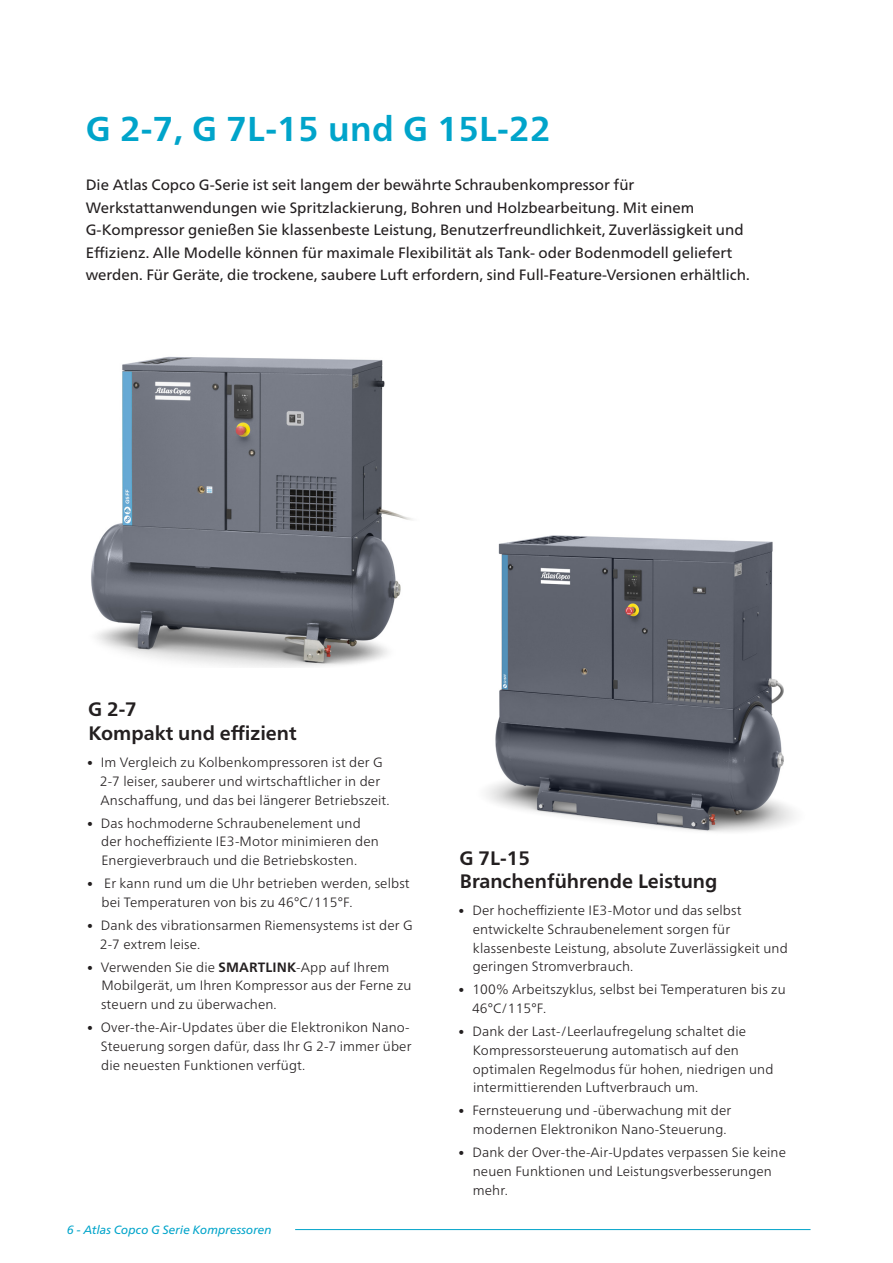
<style>
.page{position:relative;width:893px;height:1263px;background:#fff}
.page>*{position:absolute;margin:0;border:0;box-sizing:border-box;transform-origin:0 0}
.Headline_level_01{font:700 34.5px "Neue Frutiger World";letter-spacing:.01em;color:#00a4ca}
.Headline_level_02{font:700 19.5px/23.4px "Neue Frutiger World";color:#231f20}
.Intro{font:15px/22.5px "Neue Frutiger World";color:#231f20}
.Intro-2{font:300 13.5px/18.8px "Neue Frutiger World";letter-spacing:.01em;color:#231f20}
.t1{font:italic 12px "Neue Frutiger World";color:#00a4ca}
.s1{font-weight:400;font-size:12px}
.s2{font-weight:700}
</style>
<div class="page">
<hr style="left:295px;top:1229px;width:515px;height:1px;background:#00a4ca">
<img style="left:486px;top:535px;width:308px;height:297px">
<img style="left:91px;top:356px;width:321px;height:311px">
<p class="Headline_level_01" style="left:86px;top:99px;width:466px">G 2-7, G 7L-15 und G 15L-22</p>
<p class="Intro" style="left:86px;top:174px;width:665px">Die Atlas Copco G-Serie ist seit langem der bewährte Schraubenkompressor für Werkstattanwendungen wie Spritzlackierung, Bohren und Holzbearbeitung. Mit einem G-Kompressor genießen Sie klassenbeste Leistung, Benutzerfreundlichkeit, Zuverlässigkeit und Effizienz. Alle Modelle können für maximale Flexibilität als Tank- oder Bodenmodell geliefert werden. Für Geräte, die trockene, saubere Luft erfordern, sind Full-Feature-Versionen erhältlich.</p>
<p class="Headline_level_02" style="left:88px;top:697px;width:50px">G 2-7</p>
<p class="Headline_level_02" style="left:88px;top:721px;width:210px">Kompakt und effizient</p>
<p class="Intro-2" style="left:100px;top:753px;width:291px;text-indent:-13px"><span class="s1">•</span> Im Vergleich zu Kolbenkompressoren ist der G<br>2-7 leiser, sauberer und wirtschaftlicher in der<br>Anschaffung, und das bei längerer Betriebszeit.</p>
<p class="Intro-2" style="left:101px;top:813px;width:279px;text-indent:-14px"><span class="s1">•</span> Das hochmoderne Schraubenelement und der hocheffiziente IE3-Motor minimieren den<br>Energieverbrauch und die Betriebskosten.</p>
<p class="Intro-2" style="left:102px;top:874px;width:310px;text-indent:-14px"><span class="s1">•</span> Er kann rund um die Uhr betrieben werden, selbst bei Temperaturen von bis zu 46°C/115°F.</p>
<p class="Intro-2" style="left:100px;top:916px;width:314px;text-indent:-13px"><span class="s1">•</span> Dank des vibrationsarmen Riemensystems ist der G<br>2-7 extrem leise.</p>
<p class="Intro-2" style="left:101px;top:957px;width:312px;text-indent:-14px"><span class="s1">•</span> Verwenden Sie die <span class="s2">SMARTLINK</span>-App auf Ihrem<br>Mobilgerät, um Ihren Kompressor aus der Ferne zu steuern und zu überwachen.</p>
<p class="Intro-2" style="left:101px;top:1018px;width:312px;text-indent:-14px"><span class="s1">•</span> Over-the-Air-Updates über die Elektronikon Nano-<br>Steuerung sorgen dafür, dass Ihr G 2-7 immer über die neuesten Funktionen verfügt.</p>
<p class="t1" style="left:67px;top:1220px;width:206px">6 - Atlas Copco G Serie Kompressoren</p>
<p class="Headline_level_02" style="left:460px;top:846px;width:259px">G 7L-15<br>Branchenführende Leistung</p>
<p class="Intro-2" style="left:473px;top:901px;width:317px;text-indent:-14px"><span class="s1">•</span> Der hocheffiziente IE3-Motor und das selbst entwickelte Schraubenelement sorgen für klassenbeste Leistung, absolute Zuverlässigkeit und geringen Stromverbrauch.</p>
<p class="Intro-2" style="left:472px;top:980px;width:315px;text-indent:-13px"><span class="s1">•</span> 100% Arbeitszyklus, selbst bei Temperaturen bis zu<br>46°C/115°F.</p>
<p class="Intro-2" style="left:473px;top:1022px;width:302px;text-indent:-14px"><span class="s1">•</span> Dank der Last-/Leerlaufregelung schaltet die Kompressorsteuerung automatisch auf den optimalen Regelmodus für hohen, niedrigen und intermittierenden Luftverbrauch um.</p>
<p class="Intro-2" style="left:473px;top:1101px;width:260px;text-indent:-14px"><span class="s1">•</span> Fernsteuerung und -überwachung mit der modernen Elektronikon Nano-Steuerung.</p>
<p class="Intro-2" style="left:473px;top:1143px;width:315px;text-indent:-14px"><span class="s1">•</span> Dank der Over-the-Air-Updates verpassen Sie keine neuen Funktionen und Leistungsverbesserungen mehr.</p>
</div>
